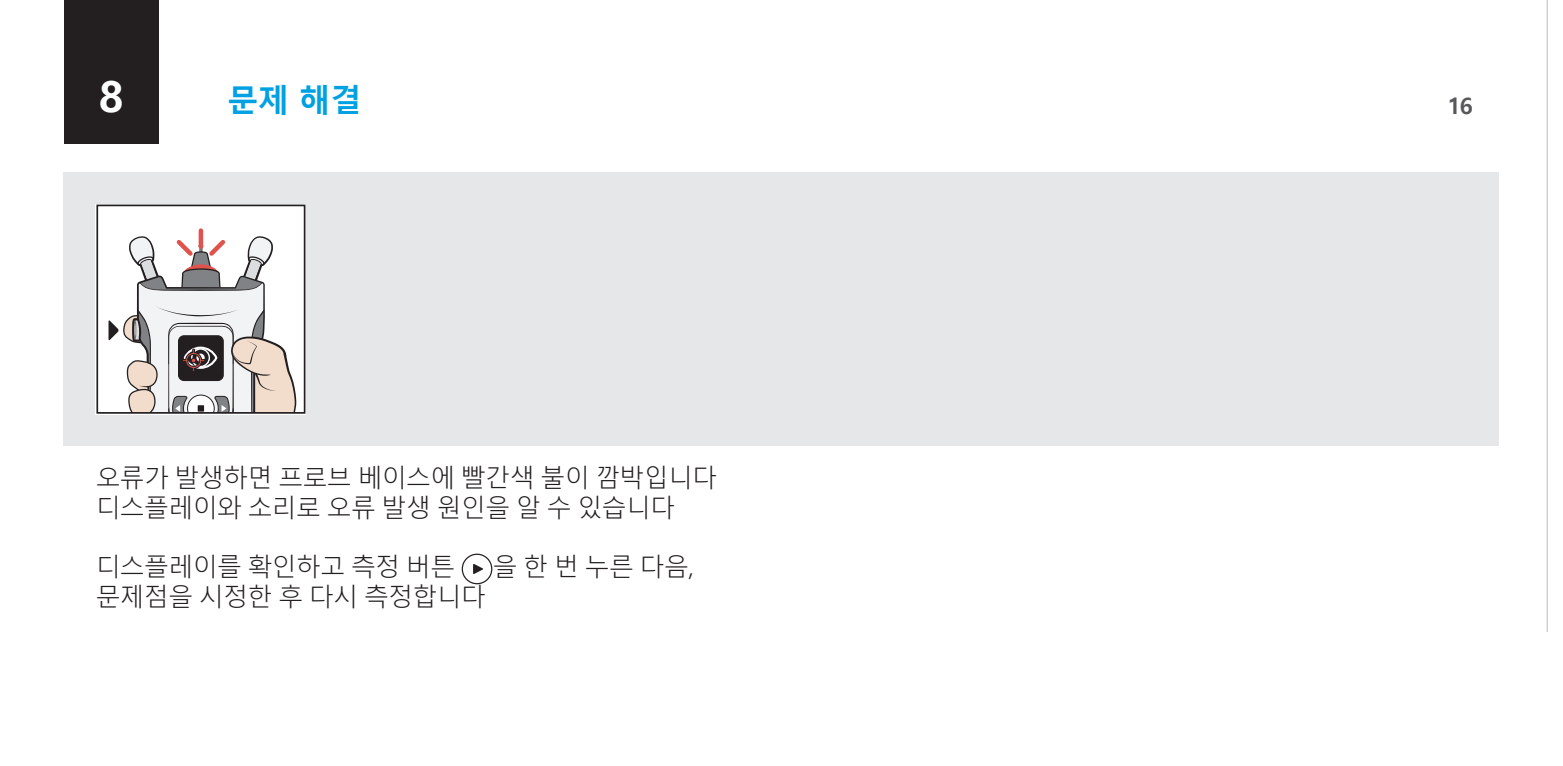
<style>
.page{position:relative;width:1563px;height:766px;background:#fff}
.page>*{position:absolute;margin:0;border:0;box-sizing:border-box;transform-origin:0 0}
.t1{font:700 42.75px "Malgun Gothic";color:#fff}
.Otsikko_1{font:700 31.5px "Malgun Gothic";color:#00a1e3}
.leipäteksti{font:300 24.75px/29.7px "Malgun Gothic";letter-spacing:-.02em;color:#231f20}
.t2{font:700 22.5px "Malgun Gothic";color:#57585a}
</style>
<div class="page">
<div style="left:64px;top:0;width:94px;height:144px;background:#231f20"></div>
<div style="left:64px;top:172px;width:1435px;height:274px;background:#e6e7e9"></div>
<hr style="left:1546px;top:0;width:1px;height:631px;background:#bcbdc0">
<div style="left:462px;top:553px;width:30px;height:31px;border:1px solid #231f20;border-radius:50%"></div>
<svg style="left:473px;top:564px;width:10px;height:10px"></svg>
<div style="left:96px;top:204px;width:210px;height:210px;background:#fff"></div>
<hr style="left:199px;top:230px;width:4px;height:17px;background:#e0534d">
<svg style="left:108px;top:236px;width:189px;height:174px"></svg>
<div style="left:96px;top:204px;width:209px;height:209px;border:2px solid #231f20"></div>
<p class="t1" style="left:99px;top:71px;width:26px">8</p>
<p class="Otsikko_1" style="left:227px;top:81px;width:136px">문제 해결</p>
<p class="leipäteksti" style="left:96px;top:463px;width:623px">오류가 발생하면 프로브 베이스에 빨간색 불이 깜박입니다 디스플레이와 소리로 오류 발생 원인을 알 수 있습니다</p>
<p class="leipäteksti" style="left:96px;top:552px;width:361px">디스플레이를 확인하고 측정 버튼</p>
<p class="leipäteksti" style="left:493px;top:552px;width:203px">을 한 번 누른 다음,</p>
<p class="leipäteksti" style="left:96px;top:582px;width:392px">문제점을 시정한 후 다시 측정합니다</p>
<p class="t2" style="left:1447px;top:92px;width:27px">16</p>
</div>
